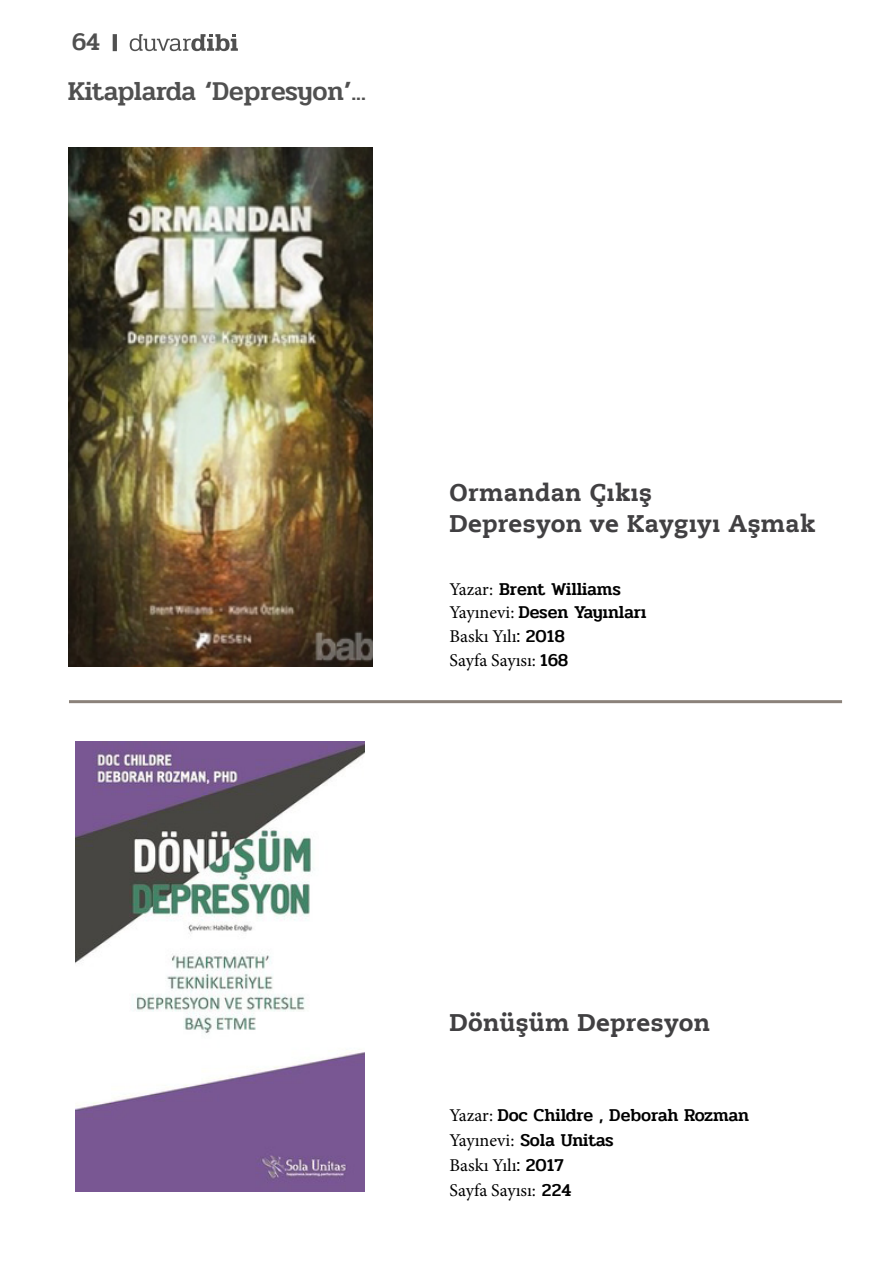
<style>
.page{position:relative;width:893px;height:1263px;background:#fff}
.page>*{position:absolute;margin:0;border:0;box-sizing:border-box;transform-origin:0 0}
.t1{font:500 27px "Pridi";color:#505050}
.t2{font:500 25.2px "Pridi";color:#505050}
.t3{font:700 24px/30.8px "Caecilia LT Std Roman";letter-spacing:.015em;color:#414042}
.t4{font:500 18px/24.9px "Pridi";color:#000}
.t5{font:18px/24.9px "Minion Pro";color:#000}
.s1{font-family:"Minion Pro";font-weight:400}
.s2{font-family:"Pridi";font-weight:500}
</style>
<div class="page">
<hr style="left:113px;top:34px;width:4px;height:17px;background:#505050">
<svg style="left:130px;top:34px;width:108px;height:17px"></svg>
<hr style="left:69px;top:700px;width:773px;height:3px;background:#8b827a">
<img style="left:75px;top:742px;width:289px;height:450px">
<img style="left:69px;top:148px;width:304px;height:518px">
<h2 class="t2" style="left:72px;top:23px;width:30px">64</h2>
<h1 class="t1" style="left:68px;top:71px;width:300px">Kitaplarda ‘Depresyon’...</h1>
<h3 class="t3" style="left:450px;top:477px;width:367px">Ormandan Çıkış<br>Depresyon ve Kaygıyı Aşmak</h3>
<p class="t4" style="left:450px;top:577px;width:198px;line-height:23.5px"><span class="s1">Yazar:</span> Brent Williams<br><span class="s1">Yayınevi:</span> Desen Yayınları</p>
<p class="t5" style="left:450px;top:624px;width:120px;line-height:23.5px">Baskı Yılı<span class="s2">: 2018<br></span>Sayfa Sayısı: <span class="s2">168</span></p>
<h3 class="t3" style="left:450px;top:1007px;width:262px">Dönüşüm Depresyon</h3>
<p class="t4" style="left:450px;top:1103px;width:301px"><span class="s1">Yazar:</span> Doc Childre , Deborah Rozman<br><span class="s1">Yayınevi:</span> Sola Unitas</p>
<p class="t5" style="left:450px;top:1153px;width:123px">Baskı Yılı<span class="s2">: 2017<br></span>Sayfa Sayısı: <span class="s2">224</span></p>
</div>
